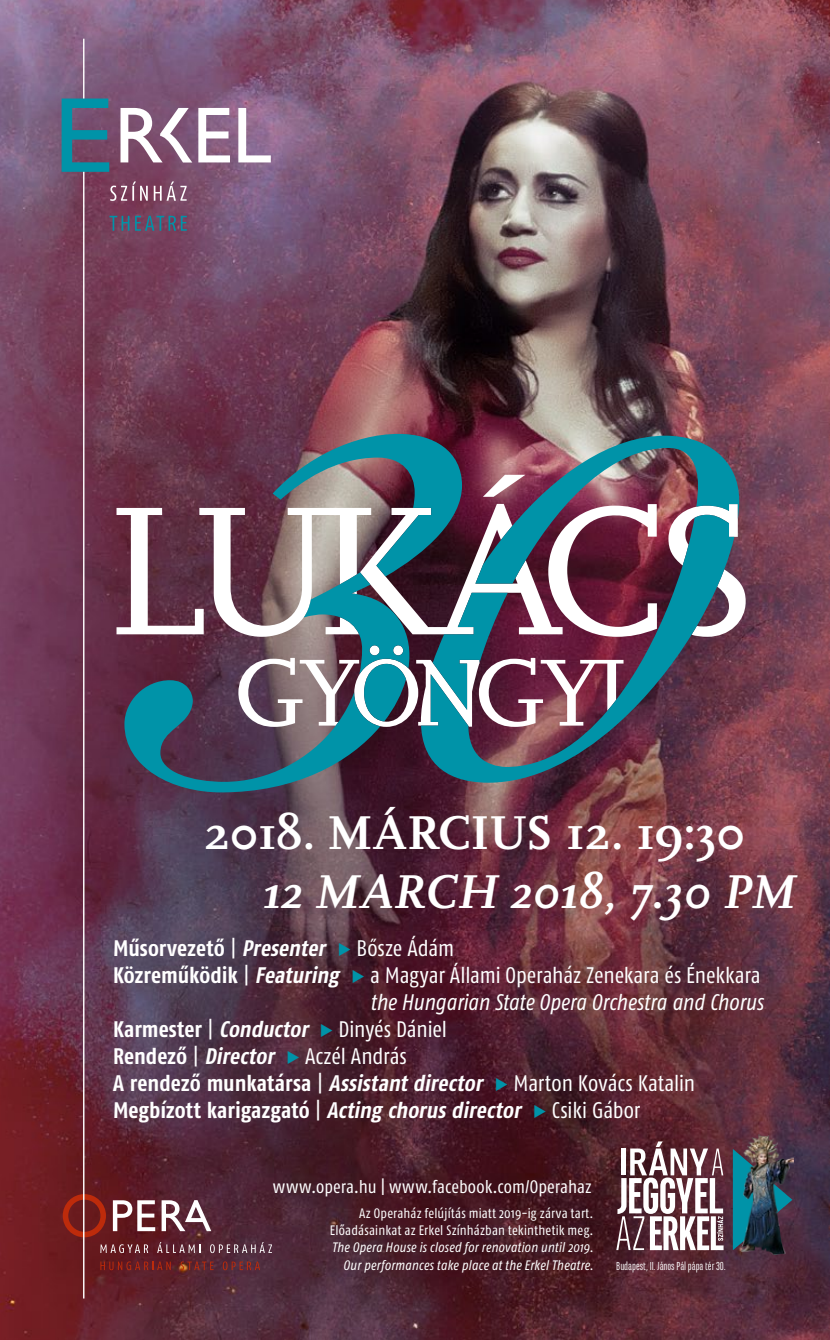
<style>
.page{position:relative;width:830px;height:1340px;background:#fff}
.page>*{position:absolute;margin:0;border:0;box-sizing:border-box;transform-origin:0 0}
.t1{font:700 49.5px "Scala";letter-spacing:-.015em;color:#fff}
.t2{font:italic 700 49.5px "Scala";color:#fff}
.t3{font:22.5px "Fago Co";letter-spacing:-.005em;color:#fff}
.t4{font:700 22.5px "Fago Co";color:#fff}
.t5{font:italic 22.5px "Fago Co";letter-spacing:-.005em;color:#fff}
.t6{font:condensed 18px "Fago Pro";letter-spacing:.005em;color:#fff}
.t7{font:condensed 13.72px/17.1px "Fago Pro";letter-spacing:.015em;color:#fff;text-align:right}
.t8{font:italic condensed 13.72px/17.1px "Fago Pro";letter-spacing:.01em;color:#fff;text-align:right}
.t9{font:12.15px "Marianina Cn FY";color:#fff}
.s1{font-weight:400}
.s2{font-style:italic}
.s3{color:#0093a8}
.s4{font-weight:700}
.s5{font-weight:700;font-style:italic}
</style>
<div class="page">
<img style="left:0;top:0;width:829px;height:1339px">
<svg style="left:113px;top:1200px;width:42px;height:31px"></svg>
<svg style="left:161px;top:1200px;width:50px;height:31px"></svg>
<svg style="left:63px;top:1194px;width:43px;height:43px;background:#872219"></svg>
<svg style="left:100px;top:1261px;width:71px;height:9px"></svg>
<svg style="left:180px;top:1261px;width:33px;height:9px"></svg>
<svg style="left:223px;top:1261px;width:37px;height:9px"></svg>
<svg style="left:100px;top:1244px;width:48px;height:9px"></svg>
<svg style="left:157px;top:1241px;width:43px;height:11px"></svg>
<svg style="left:211px;top:1241px;width:61px;height:11px"></svg>
<hr style="left:83px;top:167px;width:1px;height:1131px;background:#fff">
<hr style="left:83px;top:39px;width:1px;height:65px;background:#fff">
<svg style="left:116px;top:475px;width:629px;height:252px;background:#734356"></svg>
<img style="left:124px;top:434px;width:614px;height:358px">
<svg style="left:198px;top:108px;width:32px;height:54px"></svg>
<svg style="left:238px;top:108px;width:33px;height:54px"></svg>
<svg style="left:120px;top:108px;width:72px;height:54px"></svg>
<svg style="left:62px;top:98px;width:47px;height:74px;background:#3a6f88"></svg>
<svg style="left:110px;top:181px;width:38px;height:20px"></svg>
<svg style="left:154px;top:181px;width:32px;height:20px"></svg>
<svg style="left:109px;top:216px;width:20px;height:15px"></svg>
<svg style="left:135px;top:216px;width:52px;height:15px"></svg>
<svg style="left:732px;top:1148px;width:8px;height:102px"></svg>
<svg style="left:616px;top:1141px;width:107px;height:109px"></svg>
<img style="left:740px;top:1134px;width:52px;height:120px">
<h1 class="t1" style="left:203px;top:805px;width:543px">2018. MÁRCIUS 12. 19:30</h1>
<h1 class="t2" style="left:261px;top:863px;width:534px">12 MARCH 2018, 7.30 PM</h1>
<p class="t4" style="left:113px;top:934px;width:342px">Műsorvezető <span class="s1">|</span> <span class="s2">Presenter</span> <span class="s3">◆</span> <span class="s1">Bősze Ádám</span></p>
<p class="t3" style="left:113px;top:962px;width:648px"><span class="s4">Közreműködik</span> | <span class="s5">Featuring</span> <span class="s3">◆</span> a Magyar Állami Operaház Zenekara és Énekkara</p>
<p class="t5" style="left:370px;top:988px;width:394px">the Hungarian State Opera Orchestra and Chorus</p>
<p class="t3" style="left:113px;top:1016px;width:335px"><span class="s4">Karmester</span> | <span class="s5">Conductor</span> <span class="s3">◆</span> Dinyés Dániel</p>
<p class="t3" style="left:113px;top:1043px;width:295px"><span class="s4">Rendező</span> | <span class="s5">Director</span> <span class="s3">◆</span> Aczél András</p>
<p class="t3" style="left:113px;top:1070px;width:583px"><span class="s4">A rendező munkatársa</span> | <span class="s5">Assistantdirector</span> <span class="s3">◆</span> Marton Kovács Katalin</p>
<p class="t4" style="left:113px;top:1096px;width:528px">Megbízott karigazgató <span class="s1">|</span> <span class="s2">Acting chorusdirector</span> <span class="s3">◆</span> <span class="s1">Csiki Gábor</span></p>
<p class="t6" style="left:273px;top:1175px;width:320px">www.opera.hu | www.facebook.com/Operahaz</p>
<p class="t7" style="left:329px;top:1204px;width:265px">Az Operaház felújítás miatt 2019-ig zárva tart.<br>Előadásainkat az Erkel Színházban tekinthetik meg.</p>
<p class="t8" style="left:331px;top:1238px;width:263px">The Opera House is closed for renovation until 2019.<br>Our performances take place at the Erkel Theatre.</p>
<p class="t9" style="left:616px;top:1258px;width:111px">Budapest, II. János Pál pápa tér 30.</p>
</div>
